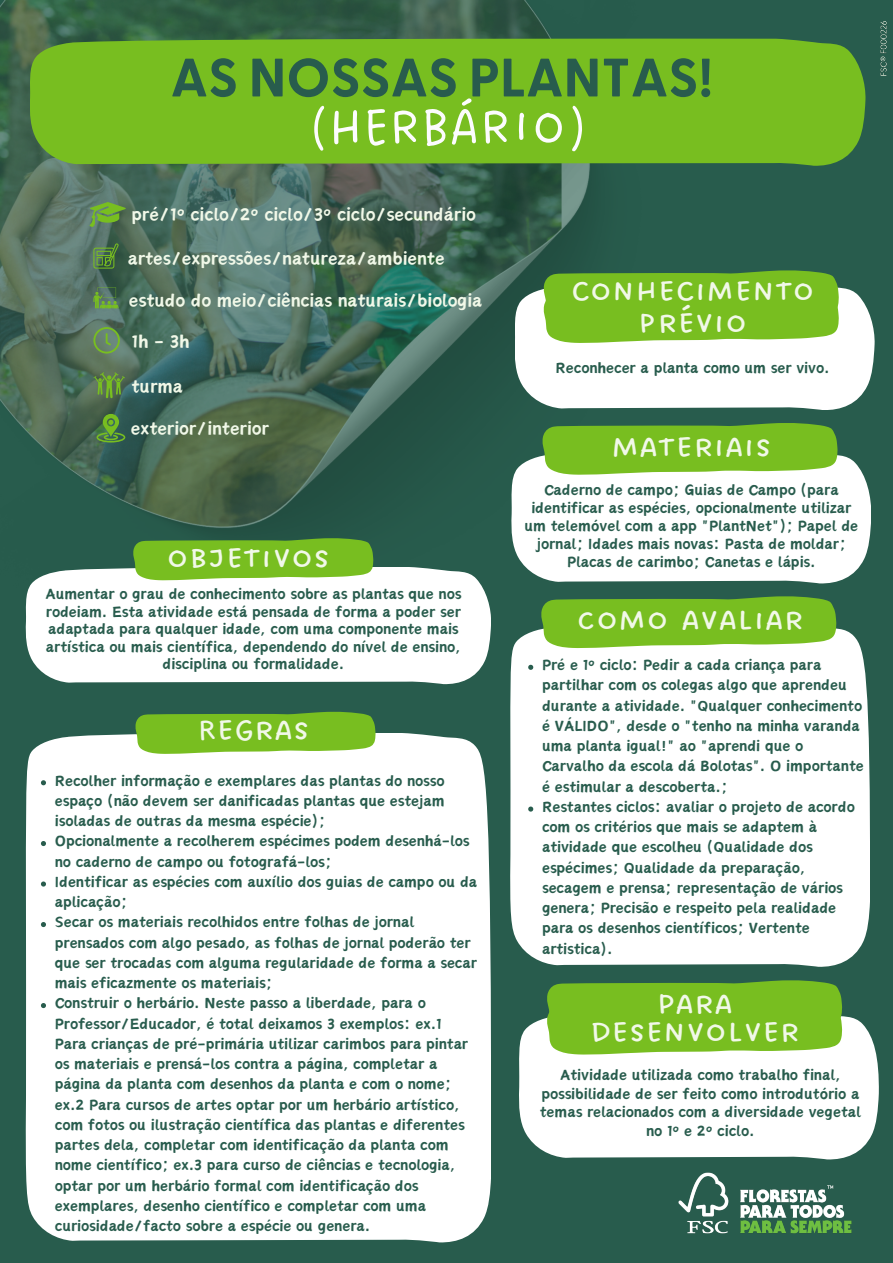
<style>
.page{position:relative;width:893px;height:1263px;background:#285c4d}
.page>*{position:absolute;margin:0;border:0;box-sizing:border-box;transform-origin:0 0}
.t1{font:700 54px/46.7px "Greycliff CF";color:#285c4d;text-align:center}
.t2{font:42px/32.6px "DO All Caps Regular";color:#f1f8e8;text-align:center}
.t3{font:22.5px "Canva Sword Like Dream";color:#f1f8e8}
.t4{font:18.75px/20.2px "Canva Sword Like Dream";color:#285c4d}
.s1{font-family:"DO Sans Regular";font-weight:400;color:#fcfcfd}
</style>
<div class="page">
<img style="left:0;top:0;width:655px;height:563px">
<div style="left:30px;top:39px;width:835px;height:127px;background:#78be20"></div>
<div style="left:26px;top:567px;width:465px;height:117px;background:#fff"></div>
<div style="left:26px;top:733px;width:465px;height:509px;background:#fff"></div>
<div style="left:519px;top:1016px;width:360px;height:142px;background:#fff"></div>
<svg style="left:515px;top:283px;width:359px;height:127px;fill:#fff"></svg>
<svg style="left:133px;top:538px;width:240px;height:42px"></svg>
<svg style="left:136px;top:712px;width:240px;height:42px"></svg>
<svg style="left:547px;top:980px;width:295px;height:74px"></svg>
<svg style="left:544px;top:270px;width:295px;height:73px"></svg>
<div style="left:510px;top:623px;width:360px;height:344px;background:#fff"></div>
<svg style="left:541px;top:596px;width:295px;height:52px"></svg>
<img style="left:665px;top:1145px;width:200px;height:89px">
<img style="left:880px;top:21px;width:7px;height:55px">
<svg style="left:89px;top:202px;width:37px;height:25px"></svg>
<svg style="left:93px;top:243px;width:26px;height:26px"></svg>
<svg style="left:93px;top:287px;width:26px;height:21px"></svg>
<svg style="left:93px;top:372px;width:32px;height:26px"></svg>
<svg style="left:93px;top:327px;width:27px;height:26px"></svg>
<svg style="left:96px;top:414px;width:29px;height:28px"></svg>
<div style="left:511px;top:450px;width:360px;height:133px;background:#fff"></div>
<svg style="left:41px;top:780px;width:5px;height:5px"></svg>
<svg style="left:41px;top:841px;width:5px;height:5px"></svg>
<svg style="left:41px;top:881px;width:5px;height:5px"></svg>
<svg style="left:41px;top:922px;width:5px;height:5px"></svg>
<svg style="left:41px;top:1003px;width:5px;height:5px"></svg>
<svg style="left:528px;top:665px;width:5px;height:5px"></svg>
<svg style="left:528px;top:806px;width:5px;height:6px"></svg>
<svg style="left:542px;top:423px;width:295px;height:52px"></svg>
<h3 class="t1" style="left:170px;top:57px;width:544px">AS NOSSAS PLANTAS! <span class="s1">(HERBÁRIO)</span></h3>
<p class="t3" style="left:131px;top:204px;width:346px">pré/1º ciclo/2º ciclo/3º ciclo/secundário</p>
<p class="t3" style="left:128px;top:248px;width:318px">artes/expressões/natureza/ambiente</p>
<p class="t3" style="left:129px;top:289px;width:355px">estudo do meio/ciências naturais/biologia</p>
<p class="t3" style="left:131px;top:330px;width:60px">1h - 3h</p>
<p class="t3" style="left:131px;top:376px;width:53px">turma</p>
<h3 class="t3" style="left:131px;top:418px;width:139px">exterior/interior</h3>
<h3 class="t2" style="left:166px;top:540px;width:165px">objetivos</h3>
<h3 class="t4" style="left:45px;top:586px;width:417px;line-height:17.4px;text-align:center">Aumentar o grau de conhecimento sobre as plantas que nos rodeiam. Esta atividade está pensada de forma a poder ser adaptada para qualquer idade, com uma componente mais artística ou mais científica, dependendo do nível de ensino, disciplina ou formalidade.</h3>
<h3 class="t2" style="left:197px;top:712px;width:114px">Regras</h3>
<p class="t4" style="left:55px;top:771px;width:391px;text-align:justify">Recolher informação e exemplares das plantas do nosso espaço (não devem ser danificadas plantas que estejam isoladas de outras da mesma espécie);</p>
<h1 class="t4" style="left:55px;top:832px;width:416px">Opcionalmente a recolherem espécimes podem desenhá-los no caderno de campo ou fotografá-los;</h1>
<h2 class="t4" style="left:55px;top:872px;width:424px">Identificar as espécies com auxílio dos guias de campo ou da aplicação;</h2>
<p class="t4" style="left:55px;top:913px;width:424px">Secar os materiais recolhidos entre folhas de jornal prensados com algo pesado, as folhas de jornal poderão ter que ser trocadas com alguma regularidade de forma a secar mais eficazmente os materiais;</p>
<p class="t4" style="left:55px;top:994px;width:415px">Construir o herbário. Neste passo a liberdade, para o Professor/Educador, é total deixamos 3 exemplos: ex.1<br>Para crianças de pré-primária utilizar carimbos para pintar os materiais e prensá-los contra a página, completar a página da planta com desenhos da planta e com o nome; ex.2 Para cursos de artes optar por um herbário artístico, com fotos ou ilustração científica das plantas e diferentes partes dela, completar com identificação da planta com nome científico; ex.3 para curso de ciências e tecnologia, optar por um herbário formal com identificação dos exemplares, desenho científico e completar com uma curiosidade/facto sobre a espécie ou genera.</p>
<p class="t2" style="left:570px;top:273px;width:246px">conhecimento prévio</p>
<p class="t4" style="left:555px;top:359px;width:275px">Reconhecer a planta como um ser vivo.</p>
<h2 class="t2" style="left:611px;top:429px;width:162px">materiais</h2>
<p class="t4" style="left:524px;top:481px;width:335px;line-height:18px;text-align:center">Caderno de campo; Guias de Campo (para identificar as espécies, opcionalmente utilizar um telemóvel com a app "PlantNet"); Papel de jornal; Idades mais novas: Pasta de moldar; Placas de carimbo; Canetas e lápis.</p>
<p class="t2" style="left:576px;top:602px;width:229px">Como avaliar</p>
<h2 class="t4" style="left:542px;top:655px;width:323px">Pré e 1º ciclo: Pedir a cada criança para partilhar com os colegas algo que aprendeu durante a atividade. "Qualquer conhecimento é VÁLIDO", desde o "tenho na minha varanda uma planta igual!" ao "aprendi que o Carvalho da escola dá Bolotas". O importante é estimular a descoberta.;</h2>
<p class="t4" style="left:542px;top:797px;width:314px">Restantes ciclos: avaliar o projeto de acordo com os critérios que mais se adaptem à atividade que escolheu (Qualidade dos espécimes; Qualidade da preparação, secagem e prensa; representação de vários genera; Precisão e respeito pela realidade para os desenhos científicos; Vertente artistica).</p>
<h3 class="t2" style="left:656px;top:986px;width:78px">Para</h3>
<h3 class="t2" style="left:589px;top:1014px;width:212px">desenvolver</h3>
<h2 class="t4" style="left:540px;top:1066px;width:322px;line-height:18.6px;text-align:center">Atividade utilizada como trabalho final, possibilidade de ser feito como introdutório a temas relacionados com a diversidade vegetal no 1º e 2º ciclo.</h2>
</div>
